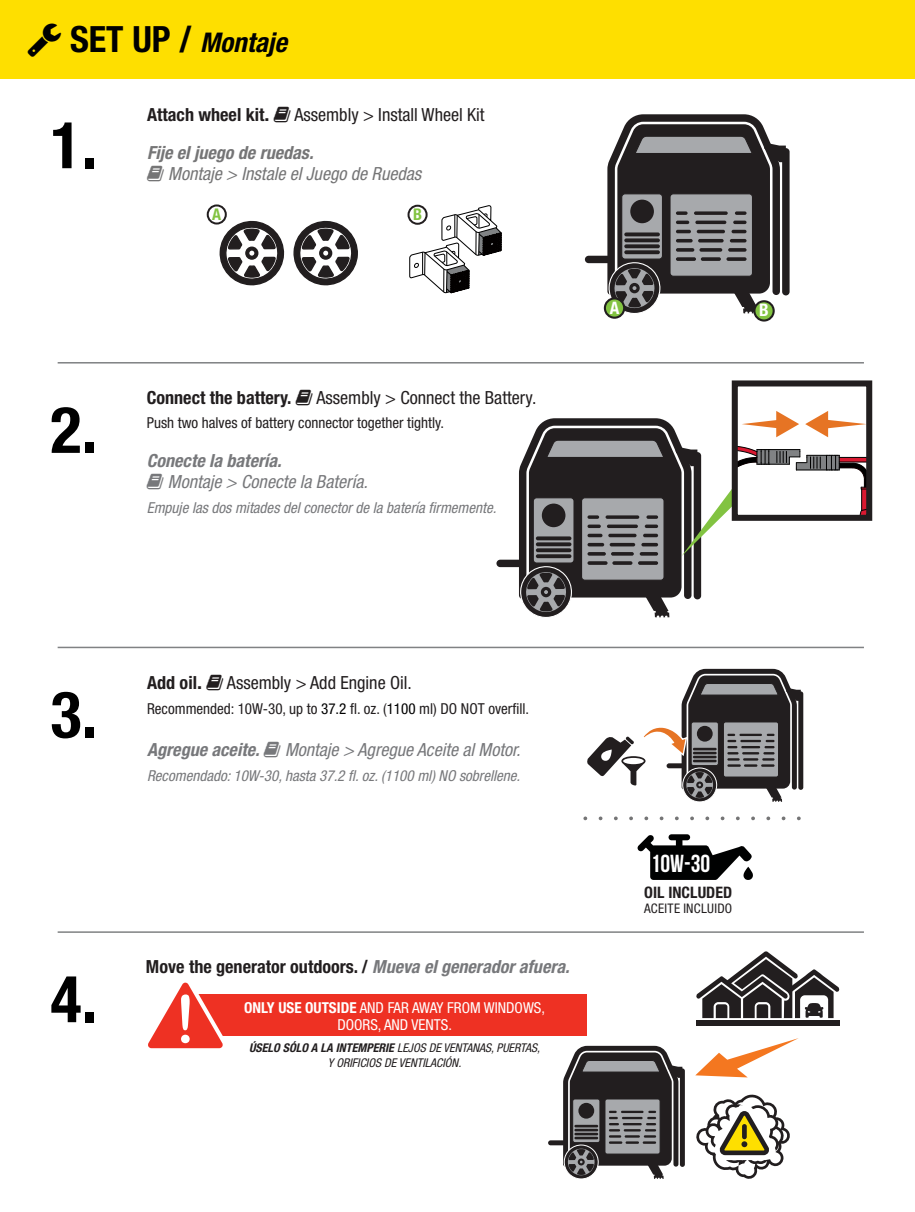
<style>
.page{position:relative;width:915px;height:1212px;background:#fff}
.page>*{position:absolute;margin:0;border:0;box-sizing:border-box;transform-origin:0 0}
.t1{font:700 condensed 64.65px "Helvetica Neue LT Std";color:#000}
.t2{font:italic 700 condensed 27.15px "Helvetica Neue LT Std";color:#000}
.t3{font:700 24.6px "Bebas Neue";color:#fff}
.t4{font:700 condensed 18.15px "Helvetica Neue LT Std";color:#221e1f}
.t5{font:condensed 18.15px "Helvetica Neue LT Std";color:#221e1f}
.t6{font:italic condensed 18.15px "Helvetica Neue LT Std";color:#77787b}
.t7{font:italic 700 condensed 18.15px "Helvetica Neue LT Std";color:#77787b}
.t8{font:italic condensed 18.15px "Helvetica Neue LT Std";color:#757576}
.t9{font:italic 700 condensed 18.15px "Helvetica Neue LT Std";color:#757576}
.t10{font:700 condensed 17.25px "Helvetica Neue LT Std";color:#fff}
.t11{font:700 condensed 16.2px "Helvetica Neue LT Std";color:#82c341}
.t12{font:700 condensed 15.9px "Helvetica Neue LT Std";color:#221e1f}
.t13{font:italic condensed 15.15px "Helvetica Neue LT Std";color:#77787b}
.t14{font:condensed 15.15px "Helvetica Neue LT Std";color:#221e1f}
.t15{font:condensed 15.15px/16.6px "Helvetica Neue LT Std";color:#fff;text-align:center}
.t16{font:condensed 13.2px "Helvetica Neue LT Std";letter-spacing:.02em;color:#221e1f}
.t17{font:italic condensed 12px/15.1px "Helvetica Neue LT Std";color:#221e1f;text-align:center}
.s1{font-style:normal;font-size:36.15px}
.s2{font-stretch:normal}
.s3{color:#000}
.s4{font-style:italic;color:#77787b}
.s5{font-weight:700}
</style>
<div class="page">
<div style="left:679px;top:1068px;width:5px;height:99px;background:#221e1f;border-radius:2px"></div>
<svg style="left:548px;top:1046px;width:134px;height:133px"></svg>
<hr style="left:58px;top:647px;width:805px;height:1px;background:#808284">
<hr style="left:58px;top:931px;width:805px;height:2px;background:#808284">
<hr style="left:58px;top:362px;width:805px;height:1px;background:#808284">
<div style="left:0;top:0;width:914px;height:78px;background:#fedf00"></div>
<svg style="left:695px;top:1038px;width:103px;height:39px"></svg>
<div style="left:696px;top:1020px;width:143px;height:5px;background:#221e1f"></div>
<svg style="left:696px;top:951px;width:143px;height:67px"></svg>
<svg style="left:696px;top:1094px;width:94px;height:85px"></svg>
<svg style="left:408px;top:204px;width:94px;height:90px"></svg>
<svg style="left:219px;top:220px;width:66px;height:66px"></svg>
<svg style="left:293px;top:220px;width:65px;height:66px"></svg>
<svg style="left:208px;top:205px;width:18px;height:19px"></svg>
<div style="left:207px;top:204px;width:20px;height:21px;border:2px solid #221e1f;border-radius:50%"></div>
<div style="left:408px;top:206px;width:18px;height:18px;background:#fff;border-radius:50%"></div>
<div style="left:407px;top:205px;width:20px;height:20px;border:2px solid #221e1f;border-radius:50%"></div>
<div style="left:781px;top:148px;width:8px;height:147px;background:#221e1f;border-radius:4px"></div>
<svg style="left:584px;top:114px;width:201px;height:201px"></svg>
<svg style="left:604px;top:298px;width:20px;height:20px"></svg>
<div style="left:603px;top:297px;width:22px;height:22px;border:2px solid #221e1f;border-radius:50%"></div>
<div style="left:754px;top:301px;width:19px;height:19px;background:#82c341;border-radius:50%"></div>
<div style="left:753px;top:300px;width:21px;height:22px;border:2px solid #221e1f;border-radius:50%"></div>
<svg style="left:496px;top:411px;width:368px;height:207px"></svg>
<div style="left:731px;top:380px;width:140px;height:141px;border:6px solid #221e1f"></div>
<div style="left:798px;top:691px;width:5px;height:99px;background:#221e1f;border-radius:2px"></div>
<svg style="left:587px;top:669px;width:213px;height:133px"></svg>
<svg style="left:637px;top:834px;width:115px;height:46px"></svg>
<svg style="left:585px;top:816px;width:216px;height:4px"></svg>
<div style="left:188px;top:994px;width:398px;height:42px;background:#ee3123"></div>
<svg style="left:148px;top:982px;width:75px;height:67px"></svg>
<h2 class="t2" style="left:70px;top:26px;width:218px"><span class="s1">SET UP /</span> Montaje</h2>
<h1 class="t1" style="left:50px;top:106px;width:48px">1.</h1>
<p class="t4" style="left:147px;top:103px;width:124px">Attach wheel kit<span class="s2">.</span></p>
<p class="t5" style="left:294px;top:104px;width:192px">Assembly &gt; Install Wheel Kit</p>
<p class="t9" style="left:147px;top:141px;width:168px">Fije el juego de ruedas.</p>
<p class="t8" style="left:168px;top:163px;width:254px">Montaje &gt; Instale el Juego de Ruedas</p>
<p class="t11" style="left:212px;top:204px;width:10px">A</p>
<p class="t11" style="left:413px;top:204px;width:10px">B</p>
<h1 class="t1" style="left:50px;top:391px;width:48px">2.</h1>
<p class="t4" style="left:147px;top:387px;width:146px">Connect the battery.</p>
<p class="t5" style="left:316px;top:387px;width:221px">Assembly &gt; Connect the Battery.</p>
<p class="t14" style="left:147px;top:414px;width:299px">Push two halves of battery connector together tightly.</p>
<p class="t7" style="left:147px;top:449px;width:136px">Conecte la batería.</p>
<p class="t6" style="left:168px;top:471px;width:201px">Montaje &gt; Conecte la Batería.</p>
<p class="t13" style="left:147px;top:498px;width:351px">Empuje las dos mitades del conector de la batería firmemente.</p>
<p class="t10" style="left:609px;top:297px;width:11px">A</p>
<p class="t10" style="left:759px;top:300px;width:11px">B</p>
<h1 class="t1" style="left:50px;top:675px;width:48px">3.</h1>
<p class="t4" style="left:147px;top:671px;width:56px">Add oil<span class="s2">.</span></p>
<p class="t5" style="left:227px;top:672px;width:186px">Assembly &gt; Add Engine Oil.</p>
<p class="t14" style="left:147px;top:700px;width:383px">Recommended: 10W-30, up to <span class="s3">37.2</span> fl. oz. (<span class="s3">1100</span> ml) DO NOT overfill.</p>
<p class="t7" style="left:147px;top:738px;width:114px">Agregue aceite.</p>
<p class="t6" style="left:285px;top:739px;width:237px">Montaje &gt; Agregue Aceite al Motor.</p>
<p class="t13" style="left:147px;top:767px;width:374px">Recomendado: 10W-30, hasta 37.2 fl. oz. (1100 ml) NO sobrellene.</p>
<h1 class="t1" style="left:50px;top:960px;width:48px">4.</h1>
<p class="t4" style="left:146px;top:956px;width:425px">Move the generator outdoors. / <span class="s4">Mueva el generador afuera.</span></p>
<p class="t15" style="left:244px;top:999px;width:302px"><span class="s5">ONLY USE OUTSIDE</span> AND FAR AWAY FROM WINDOWS,<br>DOORS, AND VENTS.</p>
<p class="t17" style="left:249px;top:1040px;width:292px"><span class="s5">ÚSELO SÓLO A LA INTEMPERIE</span> LEJOS DE VENTANAS, PUERTAS,<br>Y ORIFICIOS DE VENTILACIÓN.</p>
<h3 class="t3" style="left:650px;top:849px;width:61px">10W-30</h3>
<p class="t12" style="left:644px;top:882px;width:89px">OIL INCLUDED</p>
<p class="t16" style="left:644px;top:900px;width:90px">ACEITE INCLUIDO</p>
</div>
